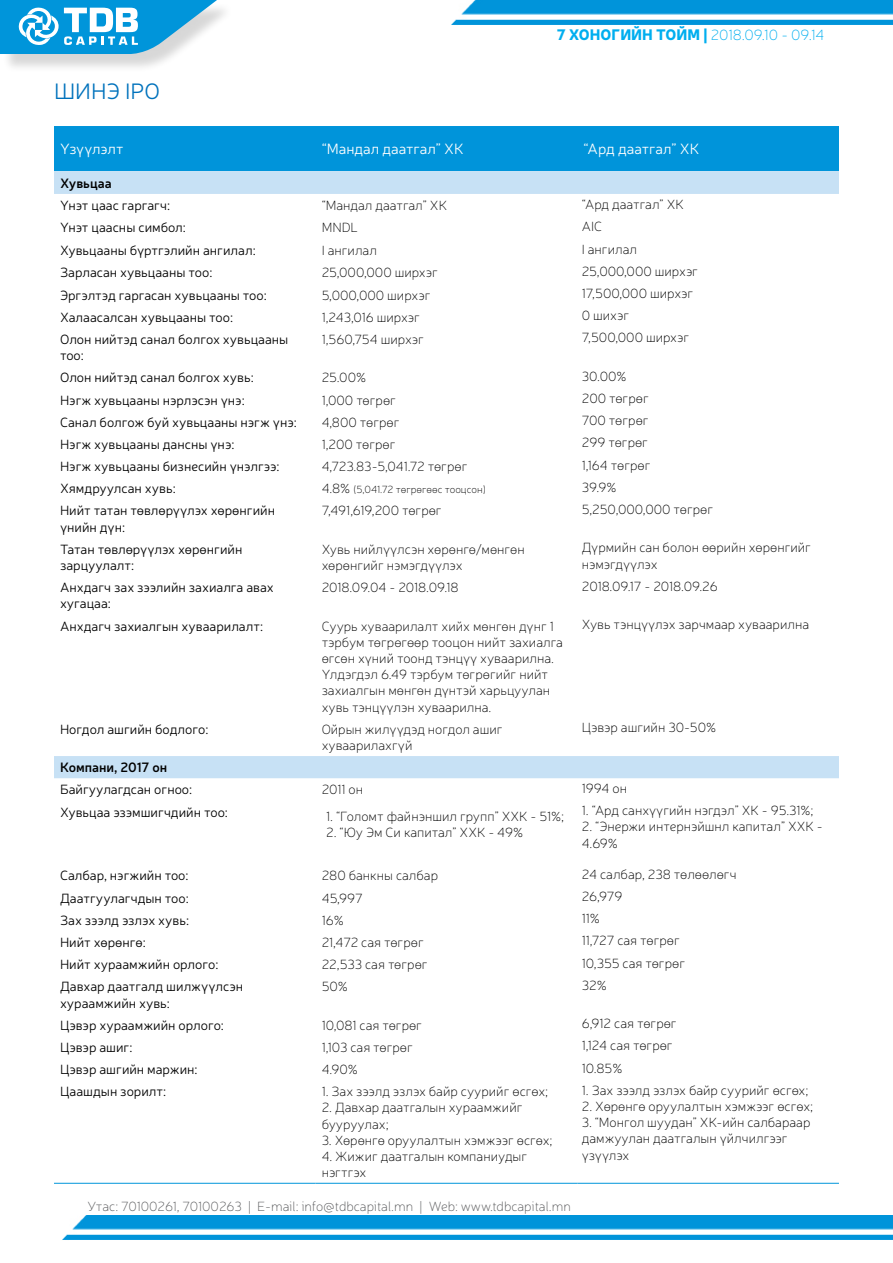
<style>
.page{position:relative;width:893px;height:1263px;background:#fff}
.page>*{position:absolute;margin:0;border:0;box-sizing:border-box;transform-origin:0 0}
.t1{font:300 22.5px "Neris";color:#0072bc}
.t2{font:300 15px "Neris";color:#fff}
.t3{font:100 15px "Neris";color:#00aeef}
.t4{font:100 13.5px/16.2px "Neris";color:#000}
.t5{font:300 13.5px/16.2px "Neris";color:#000}
.t6{font:100 13.5px "Neris";color:#58595b}
.t7{font:600 13.5px "Neris";color:#000}
.t8{font:100 10.5px "Neris";color:#000}
.s1{font-weight:900}
.s2{font-size:13.5px}
</style>
<div class="page">
<div style="left:2px;top:2px;width:232px;height:71px;background:#000;opacity:.16"></div>
<svg style="left:0;top:0;width:217px;height:54px"></svg>
<img style="left:62px;top:1215px;width:831px;height:25px">
<img style="left:451px;top:0;width:442px;height:25px">
<div style="left:54px;top:126px;width:785px;height:45px;background:#0094da"></div>
<svg style="left:54px;top:171px;width:785px;height:607px"></svg>
<hr style="left:54px;top:1183px;width:262px;height:1px;background:#0095da">
<hr style="left:316px;top:1183px;width:261px;height:1px;background:#0095da">
<hr style="left:577px;top:1183px;width:262px;height:1px;background:#0095da">
<h1 class="t1" style="left:54px;top:77px;width:107px">ШИНЭ IPO</h1>
<p class="t3" style="left:557px;top:25px;width:269px"><span class="s1">7 ХОНОГИЙН ТОЙМ |</span> 2018.09.10 - 09.14</p>
<p class="t2" style="left:60px;top:139px;width:65px">Үзүүлэлт</p>
<p class="t2" style="left:322px;top:139px;width:144px">“Мандал даатгал” ХК</p>
<p class="t2" style="left:583px;top:139px;width:117px">“Ард даатгал” ХК</p>
<p class="t7" style="left:60px;top:174px;width:53px">Хувьцаа</p>
<p class="t5" style="left:60px;top:197px;width:112px">Үнэт цаас гаргагч:</p>
<p class="t4" style="left:322px;top:197px;width:127px">“Мандал даатгал” ХК</p>
<p class="t4" style="left:582px;top:196px;width:103px">“Ард даатгал” ХК</p>
<p class="t5" style="left:60px;top:219px;width:127px">Үнэт цаасны симбол:</p>
<p class="t4" style="left:322px;top:219px;width:38px">MNDL</p>
<p class="t4" style="left:582px;top:218px;width:22px">AIC</p>
<p class="t5" style="left:60px;top:242px;width:197px">Хувьцааны бүртгэлийн ангилал:</p>
<p class="t4" style="left:322px;top:242px;width:57px">I ангилал</p>
<p class="t4" style="left:582px;top:241px;width:57px">I ангилал</p>
<p class="t5" style="left:60px;top:264px;width:154px">Зарласан хувьцааны тоо:</p>
<p class="t4" style="left:322px;top:264px;width:118px">25,000,000 ширхэг</p>
<p class="t4" style="left:582px;top:263px;width:118px">25,000,000 ширхэг</p>
<p class="t5" style="left:60px;top:286px;width:208px">Эргэлтэд гаргасан хувьцааны тоо:</p>
<p class="t4" style="left:322px;top:286px;width:110px">5,000,000 ширхэг</p>
<p class="t4" style="left:582px;top:285px;width:113px">17,500,000 ширхэг</p>
<p class="t5" style="left:60px;top:308px;width:175px">Халаасалсан хувьцааны тоо:</p>
<p class="t4" style="left:322px;top:309px;width:100px">1,243,016 ширхэг</p>
<p class="t4" style="left:582px;top:307px;width:49px">0 шихэг</p>
<p class="t5" style="left:60px;top:331px;width:230px">Олон нийтэд санал болгох хувьцааны тоо:</p>
<p class="t4" style="left:322px;top:331px;width:104px">1,560,754 ширхэг</p>
<p class="t4" style="left:582px;top:329px;width:109px">7,500,000 ширхэг</p>
<p class="t5" style="left:60px;top:369px;width:195px">Олон нийтэд санал болгох хувь:</p>
<p class="t4" style="left:322px;top:369px;width:46px">25.00%</p>
<p class="t4" style="left:582px;top:368px;width:46px">30.00%</p>
<p class="t5" style="left:60px;top:391px;width:186px">Нэгж хувьцааны нэрлэсэн үнэ:</p>
<p class="t4" style="left:322px;top:391px;width:76px">1,000 төгрөг</p>
<p class="t4" style="left:582px;top:390px;width:69px">200 төгрөг</p>
<p class="t5" style="left:60px;top:413px;width:238px">Санал болгож буй хувьцааны нэгж үнэ:</p>
<p class="t4" style="left:322px;top:414px;width:79px">4,800 төгрөг</p>
<p class="t4" style="left:582px;top:412px;width:68px">700 төгрөг</p>
<p class="t5" style="left:60px;top:436px;width:176px">Нэгж хувьцааны дансны үнэ:</p>
<p class="t4" style="left:322px;top:436px;width:75px">1,200 төгрөг</p>
<p class="t4" style="left:582px;top:434px;width:68px">299 төгрөг</p>
<p class="t5" style="left:60px;top:458px;width:221px">Нэгж хувьцааны бизнесийн үнэлгээ:</p>
<p class="t4" style="left:322px;top:458px;width:147px">4,723.83-5,041.72 төгрөг</p>
<p class="t4" style="left:582px;top:456px;width:70px">1,164 төгрөг</p>
<p class="t5" style="left:60px;top:480px;width:117px">Хямдруулсан хувь:</p>
<p class="t8" style="left:322px;top:483px;width:166px"><span class="s2">4.8%</span> (5,041.72 төгрөгөөс тооцсон)</p>
<p class="t4" style="left:582px;top:479px;width:36px">39.9%</p>
<p class="t5" style="left:60px;top:502px;width:217px">Нийт татан төвлөрүүлэх хөрөнгийн үнийн дүн:</p>
<p class="t4" style="left:322px;top:502px;width:122px">7,491,619,200 төгрөг</p>
<p class="t4" style="left:582px;top:501px;width:133px">5,250,000,000 төгрөг</p>
<p class="t5" style="left:60px;top:541px;width:184px">Татан төвлөрүүлэх хөрөнгийн зарцуулалт:</p>
<p class="t4" style="left:322px;top:541px;width:204px">Хувь нийлүүлсэн хөрөнгө/мөнгөн хөрөнгийг нэмэгдүүлэх</p>
<p class="t4" style="left:582px;top:539px;width:231px">Дүрмийн сан болон өөрийн хөрөнгийг нэмэгдүүлэх</p>
<p class="t5" style="left:60px;top:579px;width:215px">Анхдагч зах зээлийн захиалга авах хугацаа:</p>
<p class="t4" style="left:322px;top:579px;width:139px">2018.09.04 - 2018.09.18</p>
<p class="t4" style="left:582px;top:578px;width:137px">2018.09.17 - 2018.09.26</p>
<p class="t5" style="left:60px;top:617px;width:204px">Анхдагч захиалгын хуваарилалт:</p>
<p class="t4" style="left:322px;top:618px;width:243px">Суурь хуваарилалт хийх мөнгөн дүнг 1 тэрбум төгрөгөөр тооцон нийт захиалга өгсөн хүний тоонд тэнцүү хуваарилна.<br>Үлдэгдэл 6.49 тэрбум төгрөгийг нийт захиалгын мөнгөн дүнтэй харьцуулан хувь тэнцүүлэн хуваарилна.</p>
<p class="t4" style="left:582px;top:616px;width:229px">Хувь тэнцүүлэх зарчмаар хуваарилна</p>
<p class="t5" style="left:60px;top:721px;width:150px">Ногдол ашгийн бодлого:</p>
<p class="t4" style="left:322px;top:721px;width:182px">Ойрын жилүүдэд ногдол ашиг хуваарилахгүй</p>
<p class="t4" style="left:582px;top:719px;width:136px">Цэвэр ашгийн 30-50%</p>
<p class="t7" style="left:60px;top:758px;width:109px">Компани, 2017 он</p>
<p class="t5" style="left:60px;top:781px;width:134px">Байгуулагдсан огноо:</p>
<p class="t4" style="left:322px;top:781px;width:43px">2011 он</p>
<p class="t4" style="left:582px;top:780px;width:47px">1994 он</p>
<p class="t5" style="left:60px;top:803px;width:169px">Хувьцаа эзэмшигчдийн тоо:</p>
<p class="t4" style="left:326px;top:808px;width:239px">1. “Голомт файнэншил групп” ХХК - 51%;</p>
<p class="t4" style="left:326px;top:824px;width:199px">2. “Юу Эм Си капитал” ХХК - 49%</p>
<p class="t4" style="left:582px;top:802px;width:233px">1. “Ард санхүүгийн нэгдэл” ХК - 95.31%;</p>
<p class="t4" style="left:582px;top:818px;width:242px">2. “Энержи интернэйшнл капитал” ХХК -<br>4.69%</p>
<p class="t5" style="left:60px;top:867px;width:130px">Салбар, нэгжийн тоо:</p>
<p class="t4" style="left:322px;top:867px;width:118px">280 банкны салбар</p>
<p class="t4" style="left:582px;top:866px;width:156px">24 салбар, 238 төлөөлөгч</p>
<p class="t5" style="left:60px;top:889px;width:130px">Даатгуулагчдын тоо:</p>
<p class="t4" style="left:322px;top:889px;width:43px">45,997</p>
<p class="t4" style="left:582px;top:888px;width:42px">26,979</p>
<p class="t5" style="left:60px;top:911px;width:130px">Зах зээлд эзлэх хувь:</p>
<p class="t4" style="left:322px;top:912px;width:24px">16%</p>
<p class="t4" style="left:582px;top:910px;width:20px">11%</p>
<p class="t5" style="left:60px;top:934px;width:87px">Нийт хөрөнгө:</p>
<p class="t4" style="left:322px;top:934px;width:104px">21,472 сая төгрөг</p>
<p class="t4" style="left:582px;top:932px;width:100px">11,727 сая төгрөг</p>
<p class="t5" style="left:60px;top:956px;width:160px">Нийт хураамжийн орлого:</p>
<p class="t4" style="left:322px;top:956px;width:108px">22,533 сая төгрөг</p>
<p class="t4" style="left:582px;top:954px;width:105px">10,355 сая төгрөг</p>
<p class="t5" style="left:60px;top:978px;width:185px">Давхар даатгалд шилжүүлсэн хураамжийн хувь:</p>
<p class="t4" style="left:322px;top:978px;width:28px">50%</p>
<p class="t4" style="left:582px;top:977px;width:27px">32%</p>
<p class="t5" style="left:60px;top:1016px;width:165px">Цэвэр хураамжийн орлого:</p>
<p class="t4" style="left:322px;top:1017px;width:102px">10,081 сая төгрөг</p>
<p class="t4" style="left:582px;top:1015px;width:96px">6,912 сая төгрөг</p>
<p class="t5" style="left:60px;top:1039px;width:74px">Цэвэр ашиг:</p>
<p class="t4" style="left:322px;top:1039px;width:93px">1,103 сая төгрөг</p>
<p class="t4" style="left:582px;top:1037px;width:92px">1,124 сая төгрөг</p>
<p class="t5" style="left:60px;top:1061px;width:139px">Цэвэр ашгийн маржин:</p>
<p class="t4" style="left:322px;top:1061px;width:38px">4.90%</p>
<p class="t4" style="left:582px;top:1059px;width:42px">10.85%</p>
<p class="t5" style="left:60px;top:1083px;width:108px">Цаашдын зорилт:</p>
<p class="t4" style="left:322px;top:1083px;width:228px">1. Зах зээлд эзлэх байр суурийг өсгөх;</p>
<p class="t4" style="left:322px;top:1099px;width:202px">2. Давхар даатгалын хураамжийг бууруулах;</p>
<p class="t4" style="left:322px;top:1132px;width:232px">3. Хөрөнгө оруулалтын хэмжээг өсгөх;</p>
<p class="t4" style="left:322px;top:1148px;width:207px">4. Жижиг даатгалын компаниудыг нэгтгэх</p>
<p class="t4" style="left:582px;top:1082px;width:228px">1. Зах зээлд эзлэх байр суурийг өсгөх;</p>
<p class="t4" style="left:582px;top:1098px;width:233px">2. Хөрөнгө оруулалтын хэмжээг өсгөх;</p>
<p class="t4" style="left:582px;top:1114px;width:230px">3. “Монгол шуудан” ХК-ийн салбараар дамжуулан даатгалын үйлчилгээг үзүүлэх</p>
<p class="t6" style="left:88px;top:1198px;width:485px">Утас: 70100261, 70100263 | E-mail: info@tdbcapital.mn | Web: www.tdbcapital.mn</p>
</div>
